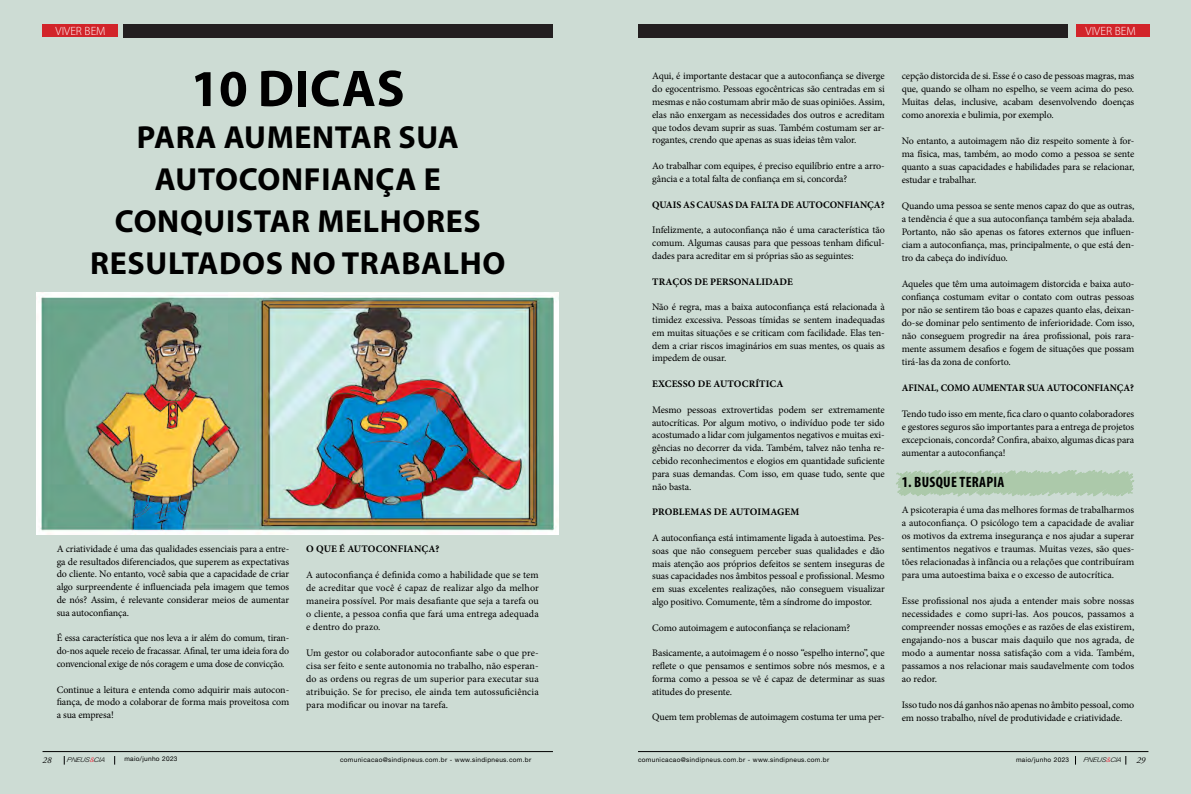
<style>
.page{position:relative;width:1191px;height:794px;background:#cddcd4}
.page>*{position:absolute;margin:0;border:0;box-sizing:border-box;transform-origin:0 0}
.t1{font:700 52px "Myriad Pro";letter-spacing:.01em;color:#000}
.t2{font:700 32px/42px "Myriad Pro";letter-spacing:.02em;color:#000;text-align:center}
.t3{font:700 condensed 15px "Myriad Pro";letter-spacing:.02em;color:#000}
.t4{font:300 12px "Myriad Pro";color:#fff}
.t5{font:10px/13px "Minion Pro";letter-spacing:-.01em;color:#000;text-align:justify}
.t6{font:700 10px "Minion Pro";color:#000}
.t7{font:700 10px "Minion Pro";color:#000;scale:.96 1}
.t8{font:italic 9px "Adobe Garamond Pro";color:#000}
.t9{font:6.5px "Helvetica Neue CE";letter-spacing:.05em;color:#000}
.t10{font:italic 300 6.5px "Helvetica Neue LT Pro";color:#000;scale:1.08 1}
.s1{color:#ed1c2e}
</style>
<div class="page">
<div style="left:638px;top:24px;width:429px;height:13px;background:#231f20"></div>
<div style="left:123px;top:24px;width:429px;height:13px;background:#231f20"></div>
<div style="left:43px;top:24px;width:75px;height:13px;background:#d2242a"></div>
<div style="left:1076px;top:24px;width:73px;height:13px;background:#d2242a"></div>
<img style="left:37px;top:292px;width:522px;height:242px">
<svg style="left:895px;top:469px;width:240px;height:28px"></svg>
<hr style="left:43px;top:751px;width:510px;height:1px;background:#000">
<hr style="left:638px;top:751px;width:510px;height:1px;background:#000">
<p class="t4" style="left:56px;top:24px;width:52px">VIVER BEM</p>
<p class="t4" style="left:1085px;top:24px;width:52px">VIVER BEM</p>
<h1 class="t1" style="left:191px;top:55px;width:215px">10 DICAS</h1>
<h2 class="t2" style="left:90px;top:115px;width:417px">PARA AUMENTAR SUA<br>AUTOCONFIANÇA E<br>CONQUISTAR MELHORES<br>RESULTADOS NO TRABALHO</h2>
<p class="t5" style="left:652px;top:70px;width:234px">Aqui, é importante destacar que a autoconfiança se diverge do egocentrismo. Pessoas egocêntricas são centradas em si mesmas e não costumam abrir mão de suas opiniões. Assim, elas não enxergam as necessidades dos outros e acreditam que todos devam suprir as suas. Também costumam ser ar&shy;rogantes, crendo que apenas as suas ideias têm valor.</p>
<p class="t5" style="left:652px;top:159px;width:234px">Ao trabalhar com equipes, é preciso equilíbrio entre a arro&shy;gância e a total falta de confiança em si, concorda?</p>
<p class="t6" style="left:652px;top:197px;width:234px">QUAIS AS CAUSAS DA FALTA DE AUTOCONFIANÇA?</p>
<p class="t5" style="left:652px;top:224px;width:234px">Infelizmente, a autoconfiança não é uma característica tão comum. Algumas causas para que pessoas tenham dificul&shy;dades para acreditar em si próprias são as seguintes:</p>
<p class="t6" style="left:652px;top:274px;width:142px">TRAÇOS DE PERSONALIDADE</p>
<p class="t5" style="left:652px;top:301px;width:234px">Não é regra, mas a baixa autoconfiança está relacionada à timidez excessiva. Pessoas tímidas se sentem inadequadas em muitas situações e se criticam com facilidade. Elas ten&shy;dem a criar riscos imaginários em suas mentes, os quais as impedem de ousar.</p>
<p class="t6" style="left:652px;top:377px;width:133px">EXCESSO DE AUTOCRÍTICA</p>
<p class="t5" style="left:652px;top:403px;width:234px">Mesmo pessoas extrovertidas podem ser extremamente autocríticas. Por algum motivo, o indivíduo pode ter sido acostumado a lidar com julgamentos negativos e muitas exi&shy;gências no decorrer da vida. Também, talvez não tenha re&shy;cebido reconhecimentos e elogios em quantidade suficiente para suas demandas. Com isso, em quase tudo, sente que não basta.</p>
<p class="t6" style="left:652px;top:505px;width:149px">PROBLEMAS DE AUTOIMAGEM</p>
<p class="t5" style="left:652px;top:531px;width:234px">A autoconfiança está intimamente ligada à autoestima. Pes&shy;soas que não conseguem perceber suas qualidades e dão mais atenção aos próprios defeitos se sentem inseguras de suas capacidades nos âmbitos pessoal e profissional. Mesmo em suas excelentes realizações, não conseguem visualizar algo positivo. Comumente, têm a síndrome do impostor.</p>
<p class="t5" style="left:652px;top:621px;width:200px">Como autoimagem e autoconfiança se relacionam?</p>
<p class="t5" style="left:652px;top:647px;width:234px">Basicamente, a autoimagem é o nosso “espelho interno”, que reflete o que pensamos e sentimos sobre nós mesmos, e a forma como a pessoa se vê é capaz de determinar as suas atitudes do presente.</p>
<p class="t5" style="left:652px;top:710px;width:234px">Quem tem problemas de autoimagem costuma ter uma per-</p>
<p class="t5" style="left:901px;top:70px;width:234px">cepção distorcida de si. Esse é o caso de pessoas magras, mas que, quando se olham no espelho, se veem acima do peso.<br>Muitas delas, inclusive, acabam desenvolvendo doenças como anorexia e bulimia, por exemplo.</p>
<p class="t5" style="left:901px;top:135px;width:234px">No entanto, a autoimagem não diz respeito somente à for&shy;ma física, mas, também, ao modo como a pessoa se sente quanto a suas capacidades e habilidades para se relacionar, estudar e trabalhar.</p>
<p class="t5" style="left:901px;top:200px;width:234px">Quando uma pessoa se sente menos capaz do que as outras, a tendência é que a sua autoconfiança também seja abalada.<br>Portanto, não são apenas os fatores externos que influen&shy;ciam a autoconfiança, mas, principalmente, o que está den&shy;tro da cabeça do indivíduo.</p>
<p class="t5" style="left:901px;top:278px;width:234px">Aqueles que têm uma autoimagem distorcida e baixa auto&shy;confiança costumam evitar o contato com outras pessoas por não se sentirem tão boas e capazes quanto elas, deixan&shy;do-se dominar pelo sentimento de inferioridade. Com isso, não conseguem progredir na área profissional, pois rara&shy;mente assumem desafios e fogem de situações que possam tirá-las da zona de conforto.</p>
<p class="t7" style="left:901px;top:381px;width:243px">AFINAL, COMO AUMENTAR SUA AUTOCONFIANÇA?</p>
<p class="t5" style="left:901px;top:408px;width:234px">Tendo tudo isso em mente, fica claro o quanto colaboradores e gestores seguros são importantes para a entrega de projetos excepcionais, concorda? Confira, abaixo, algumas dicas para aumentar a autoconfiança!</p>
<h3 class="t3" style="left:901px;top:473px;width:104px">1. BUSQUE TERAPIA</h3>
<p class="t5" style="left:901px;top:503px;width:234px">A psicoterapia é uma das melhores formas de trabalharmos a autoconfiança. O psicólogo tem a capacidade de avaliar os motivos da extrema insegurança e nos ajudar a superar sentimentos negativos e traumas. Muitas vezes, são ques&shy;tões relacionadas à infância ou a relações que contribuíram para uma autoestima baixa e o excesso de autocrítica.</p>
<p class="t5" style="left:901px;top:594px;width:234px">Esse profissional nos ajuda a entender mais sobre nossas necessidades e como supri-las. Aos poucos, passamos a compreender nossas emoções e as razões de elas existirem, engajando-nos a buscar mais daquilo que nos agrada, de modo a aumentar nossa satisfação com a vida. Também, passamos a nos relacionar mais saudavelmente com todos ao redor.</p>
<p class="t5" style="left:901px;top:698px;width:234px">Isso tudo nos dá ganhos não apenas no âmbito pessoal, como em nosso trabalho, nível de produtividade e criatividade.</p>
<p class="t6" style="left:306px;top:541px;width:135px">O QUE É AUTOCONFIANÇA?</p>
<p class="t5" style="left:306px;top:568px;width:234px">A autoconfiança é definida como a habilidade que se tem de acreditar que você é capaz de realizar algo da melhor maneira possível. Por mais desafiante que seja a tarefa ou o cliente, a pessoa confia que fará uma entrega adequada e dentro do prazo.</p>
<p class="t5" style="left:306px;top:646px;width:234px">Um gestor ou colaborador autoconfiante sabe o que pre&shy;cisa ser feito e sente autonomia no trabalho, não esperan&shy;do as ordens ou regras de um superior para executar sua atribuição. Se for preciso, ele ainda tem autossuficiência para modificar ou inovar na tarefa.</p>
<p class="t5" style="left:57px;top:542px;width:234px">A criatividade é uma das qualidades essenciais para a entre&shy;ga de resultados diferenciados, que superem as expectativas do cliente. No entanto, você sabia que a capacidade de criar algo surpreendente é influenciada pela imagem que temos de nós? Assim, é relevante considerar meios de aumentar sua autoconfiança.</p>
<p class="t5" style="left:57px;top:632px;width:234px">É essa característica que nos leva a ir além do comum, tiran&shy;do-nos aquele receio de fracassar. Afinal, ter uma ideia fora do convencional exige de nós coragem e uma dose de convicção.</p>
<p class="t5" style="left:57px;top:683px;width:234px">Continue a leitura e entenda como adquirir mais autocon&shy;fiança, de modo a colaborar de forma mais proveitosa com a sua empresa!</p>
<p class="t8" style="left:43px;top:754px;width:10px">28</p>
<p class="t10" style="left:67px;top:756px;width:37px">PNEUS<span class="s1">&amp;</span>CIA</p>
<p class="t9" style="left:124px;top:755px;width:55px">maio/junho 2023</p>
<p class="t9" style="left:340px;top:755px;width:193px">comunicacao@sindipneus.com.br - www.sindipneus.com.br</p>
<p class="t9" style="left:638px;top:755px;width:193px">comunicacao@sindipneus.com.br - www.sindipneus.com.br</p>
<p class="t9" style="left:1016px;top:755px;width:55px">maio/junho 2023</p>
<p class="t10" style="left:1083px;top:756px;width:37px">PNEUS<span class="s1">&amp;</span>CIA</p>
<p class="t8" style="left:1136px;top:754px;width:10px">29</p>
</div>
